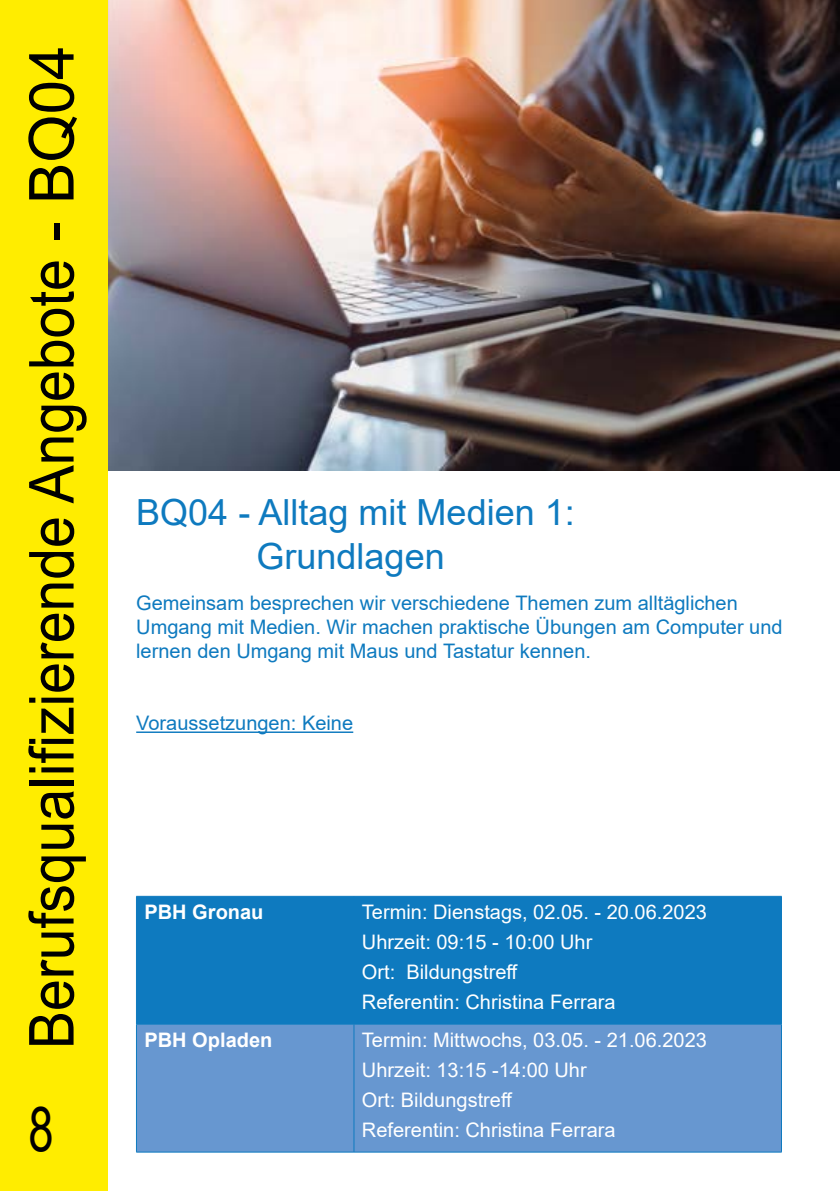
<style>
.page{position:relative;width:840px;height:1191px;background:#fff}
.page>*{position:absolute;margin:0;border:0;box-sizing:border-box;transform-origin:0 0}
.t1{font:62px "Arial";color:#000;scale:.92 1}
.t2{font:62px "Arial";color:#000;scale:.73 1}
.t3{font:36px/44px "Arial";color:#0e7abf;text-align:center}
.t4{font:20px/30px "Arial";color:#fff}
.t5{font:20px/24px "Arial";color:#0e7abf}
.t6{font:700 20px "Arial";color:#fff}
</style>
<div class="page">
<img style="left:108px;top:0;width:731px;height:470px">
<hr style="left:136px;top:731px;width:217px;height:2px;background:#0e7abf">
<div style="left:137px;top:897px;width:643px;height:126px;background:#0e7abf"></div>
<div style="left:137px;top:1024px;width:643px;height:127px;background:#6797d0"></div>
<hr style="left:136px;top:1023px;width:218px;height:1px;background:#0e7abf">
<hr style="left:354px;top:1023px;width:427px;height:1px;background:#0e7abf">
<hr style="left:136px;top:1151px;width:218px;height:1px;background:#0e7abf">
<hr style="left:354px;top:1151px;width:427px;height:1px;background:#0e7abf">
<hr style="left:136px;top:896px;width:218px;height:1px;background:#0e7abf">
<hr style="left:136px;top:896px;width:1px;height:128px;background:#0e7abf">
<hr style="left:354px;top:896px;width:427px;height:1px;background:#0e7abf">
<hr style="left:353px;top:896px;width:1px;height:128px;background:#0e7abf">
<hr style="left:780px;top:896px;width:1px;height:128px;background:#0e7abf">
<hr style="left:136px;top:1024px;width:1px;height:127px;background:#0e7abf">
<hr style="left:353px;top:1024px;width:1px;height:127px;background:#0e7abf">
<hr style="left:780px;top:1024px;width:1px;height:127px;background:#0e7abf">
<div style="left:0;top:0;width:108px;height:1191px;background:#ffed00"></div>
<h1 class="t1" style="left:9px;top:1049px;width:1092px;rotate:-90deg">Berufsqualifizierende Angebote - BQ04</h1>
<h1 class="t2" style="left:28px;top:1086px;width:36px">8</h1>
<h2 class="t3" style="left:136px;top:490px;width:440px">BQ04 - Alltag mit Medien 1:<br>Grundlagen</h2>
<p class="t5" style="left:136px;top:591px;width:647px">Gemeinsam besprechen wir verschiedene Themen zum alltäglichen<br>Umgang mit Medien. Wir machen praktische Übungen am Computer und lernen den Umgang mit Maus und Tastatur kennen.</p>
<p class="t5" style="left:136px;top:711px;width:218px">Voraussetzungen: Keine</p>
<p class="t6" style="left:144px;top:897px;width:120px">PBH Gronau</p>
<p class="t4" style="left:362px;top:896px;width:346px">Termin: Dienstags, 02.05. - 20.06.2023<br>Uhrzeit: 09:15 - 10:00 Uhr<br>Ort: Bildungstreff<br>Referentin: Christina Ferrara</p>
<p class="t6" style="left:144px;top:1025px;width:129px">PBH Opladen</p>
<p class="t4" style="left:362px;top:1024px;width:346px">Termin: Mittwochs, 03.05. - 21.06.2023<br>Uhrzeit: 13:15 -14:00 Uhr<br>Ort: Bildungstreff<br>Referentin: Christina Ferrara</p>
</div>
